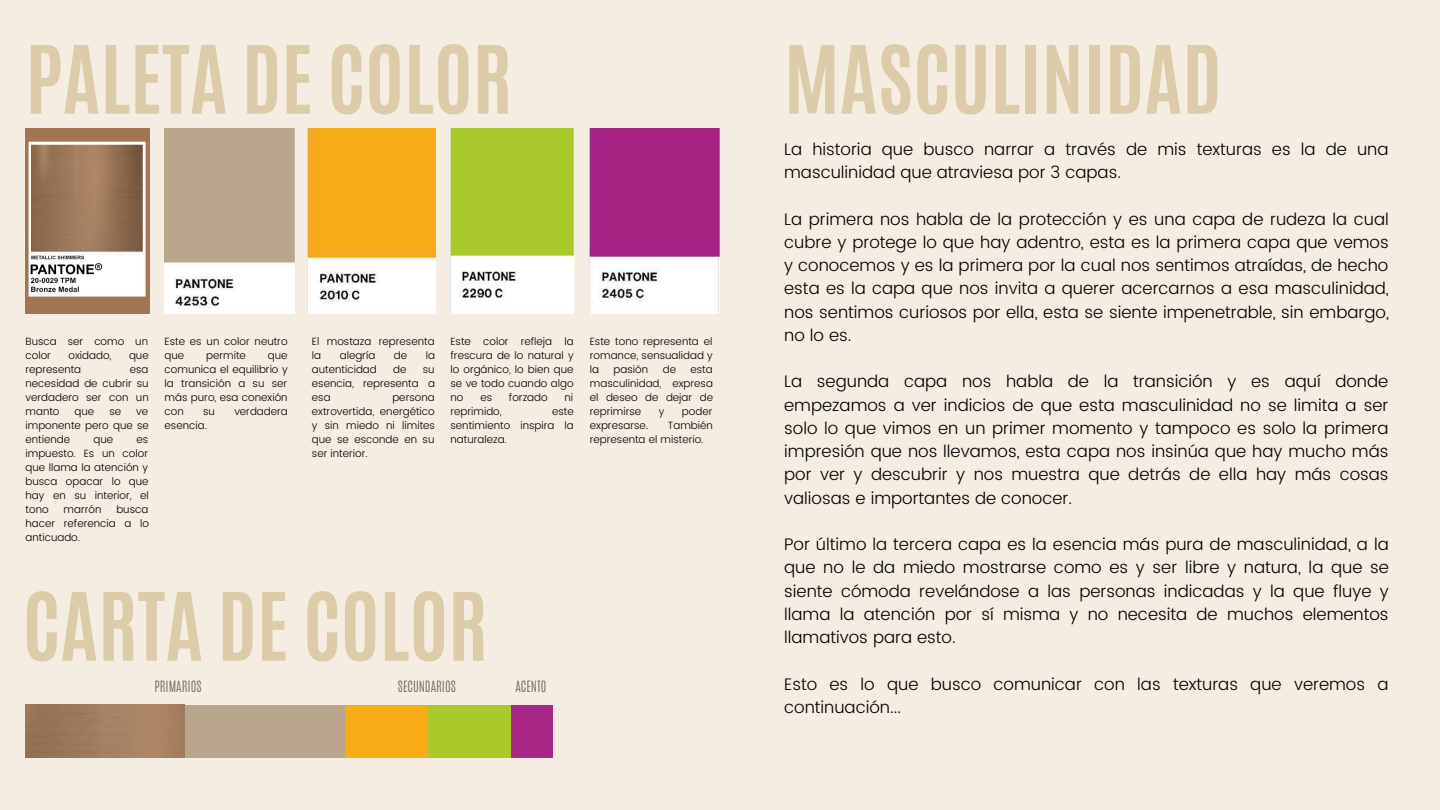
<style>
.page{position:relative;width:1440px;height:810px;background:#f5ede1}
.page>*{position:absolute;margin:0;border:0;box-sizing:border-box;transform-origin:0 0}
.t1{font:700 80px "Antonio";color:#dca}
.t2{font:300 16.7px/23.2px "Poppins";color:#000;text-align:justify}
.t3{font:300 13px "Antonio";color:#706756}
.t4{font:300 10.5px/14px "Poppins";color:#000;text-align:justify}
</style>
<div class="page">
<img style="left:165px;top:128px;width:129px;height:185px">
<img style="left:308px;top:128px;width:127px;height:185px">
<img style="left:451px;top:128px;width:123px;height:185px">
<img style="left:590px;top:128px;width:130px;height:185px">
<img style="left:26px;top:128px;width:123px;height:185px">
<div style="left:185px;top:705px;width:160px;height:52px;background:#baa58d"></div>
<div style="left:345px;top:705px;width:84px;height:52px;background:#f8ab16"></div>
<div style="left:428px;top:705px;width:84px;height:52px;background:#aac92a"></div>
<div style="left:511px;top:705px;width:42px;height:52px;background:#a62585"></div>
<h1 class="t1" style="left:26px;top:22px;width:488px">PALETA DE COLOR</h1>
<p class="t4" style="left:26px;top:335px;width:124px">Busca ser como un color</p>
<p class="t4" style="left:69px;top:349px;width:44px">oxidado,</p>
<p class="t4" style="left:129px;top:349px;width:21px">que</p>
<p class="t4" style="left:26px;top:363px;width:57px">representa</p>
<p class="t4" style="left:26px;top:363px;width:125px;text-indent:104px">esa necesidad de cubrir su verdadero ser con un manto</p>
<p class="t4" style="left:26px;top:405px;width:125px;text-indent:111px">ve imponente pero que se entiende</p>
<p class="t4" style="left:75px;top:405px;width:21px">que</p>
<p class="t4" style="left:109px;top:405px;width:13px">se</p>
<p class="t4" style="left:26px;top:433px;width:125px;text-indent:111px">es impuesto. Es un color que llama la atención y busca opacar lo que hay en su interior, el tono</p>
<p class="t4" style="left:93px;top:433px;width:21px">que</p>
<p class="t4" style="left:64px;top:503px;width:39px">marrón</p>
<p class="t4" style="left:26px;top:503px;width:125px;text-indent:91px">busca hacer referencia a lo anticuado.</p>
<p class="t4" style="left:165px;top:335px;width:124px">Este es un color neutro que</p>
<p class="t4" style="left:206px;top:349px;width:41px">permite</p>
<p class="t4" style="left:165px;top:349px;width:125px;text-indent:103px">que comunica el equilibrio y la transición a su ser más puro, esa conexión con</p>
<p class="t4" style="left:203px;top:405px;width:13px">su</p>
<p class="t4" style="left:234px;top:405px;width:55px">verdadera</p>
<p class="t4" style="left:165px;top:419px;width:44px">esencia.</p>
<p class="t4" style="left:312px;top:335px;width:124px">El mostaza representa la</p>
<p class="t4" style="left:340px;top:349px;width:37px">alegría</p>
<p class="t4" style="left:394px;top:349px;width:15px">de</p>
<p class="t4" style="left:426px;top:349px;width:11px">la</p>
<p class="t4" style="left:312px;top:363px;width:66px">autenticidad</p>
<p class="t4" style="left:393px;top:363px;width:15px">de</p>
<p class="t4" style="left:312px;top:363px;width:125px;text-indent:111px">su esencia, representa a esa</p>
<p class="t4" style="left:312px;top:391px;width:125px;text-indent:80px">persona extrovertida, energético y sin miedo ni limites que se esconde en su ser interior.</p>
<p class="t4" style="left:451px;top:335px;width:125px">Este color refleja la frescura de lo natural y lo orgánico, lo bien que se ve todo cuando algo no</p>
<p class="t4" style="left:480px;top:391px;width:13px">es</p>
<p class="t4" style="left:509px;top:391px;width:40px">forzado</p>
<p class="t4" style="left:565px;top:391px;width:10px">ni</p>
<p class="t4" style="left:451px;top:405px;width:53px">reprimido,</p>
<p class="t4" style="left:451px;top:405px;width:125px;text-indent:101px">este sentimiento inspira la naturaleza.</p>
<p class="t4" style="left:590px;top:335px;width:124px">Este tono representa el romance, sensualidad y la</p>
<p class="t4" style="left:614px;top:363px;width:36px">pasión</p>
<p class="t4" style="left:663px;top:363px;width:15px">de</p>
<p class="t4" style="left:590px;top:363px;width:125px;text-indent:101px">esta masculinidad, expresa el deseo de dejar de reprimirse</p>
<p class="t4" style="left:659px;top:405px;width:7px">y</p>
<p class="t4" style="left:682px;top:405px;width:32px">poder</p>
<p class="t4" style="left:590px;top:419px;width:125px;text-indent:78px">También representa el misterio.</p>
<p class="t4" style="left:590px;top:419px;width:60px">expresarse.</p>
<h1 class="t1" style="left:23px;top:569px;width:467px">CARTA DE COLOR</h1>
<p class="t3" style="left:154px;top:677px;width:48px">PRIMARIOS</p>
<p class="t3" style="left:398px;top:677px;width:59px">SECUNDARIOS</p>
<p class="t3" style="left:516px;top:677px;width:32px">ACENTO</p>
<h1 class="t1" style="left:784px;top:22px;width:439px">MASCULINIDAD</h1>
<p class="t2" style="left:784px;top:137px;width:606px">La historia que busco narrar a través de mis texturas es la de una masculinidad que atraviesa por 3 capas.</p>
<p class="t2" style="left:784px;top:207px;width:606px">La primera nos habla de la protección y es una capa de rudeza la cual cubre y protege lo que hay adentro, esta es la primera capa que vemos y conocemos y es la primera por la cual nos sentimos atraídas, de hecho esta es la capa que nos invita a querer acercarnos a esa masculinidad, nos sentimos curiosos por ella, esta se siente impenetrable, sin embargo, no lo es.</p>
<p class="t2" style="left:784px;top:370px;width:606px">La segunda capa nos habla de la transición y es aquí donde empezamos a ver indicios de que esta masculinidad no se limita a ser solo lo que vimos en un primer momento y tampoco es solo la primera impresión que nos llevamos, esta capa nos insinúa que hay mucho más por ver y descubrir y nos muestra que detrás de ella hay más cosas valiosas e importantes de conocer.</p>
<p class="t2" style="left:784px;top:533px;width:606px">Por último la tercera capa es la esencia más pura de masculinidad, a la que no le da miedo mostrarse como es y ser libre y natura, la que se siente cómoda revelándose a las personas indicadas y la que fluye y llama la atención por sí misma y no necesita de muchos elementos llamativos para esto.</p>
<p class="t2" style="left:784px;top:672px;width:606px">Esto es lo que busco comunicar con las texturas que veremos a continuación...</p>
</div>
